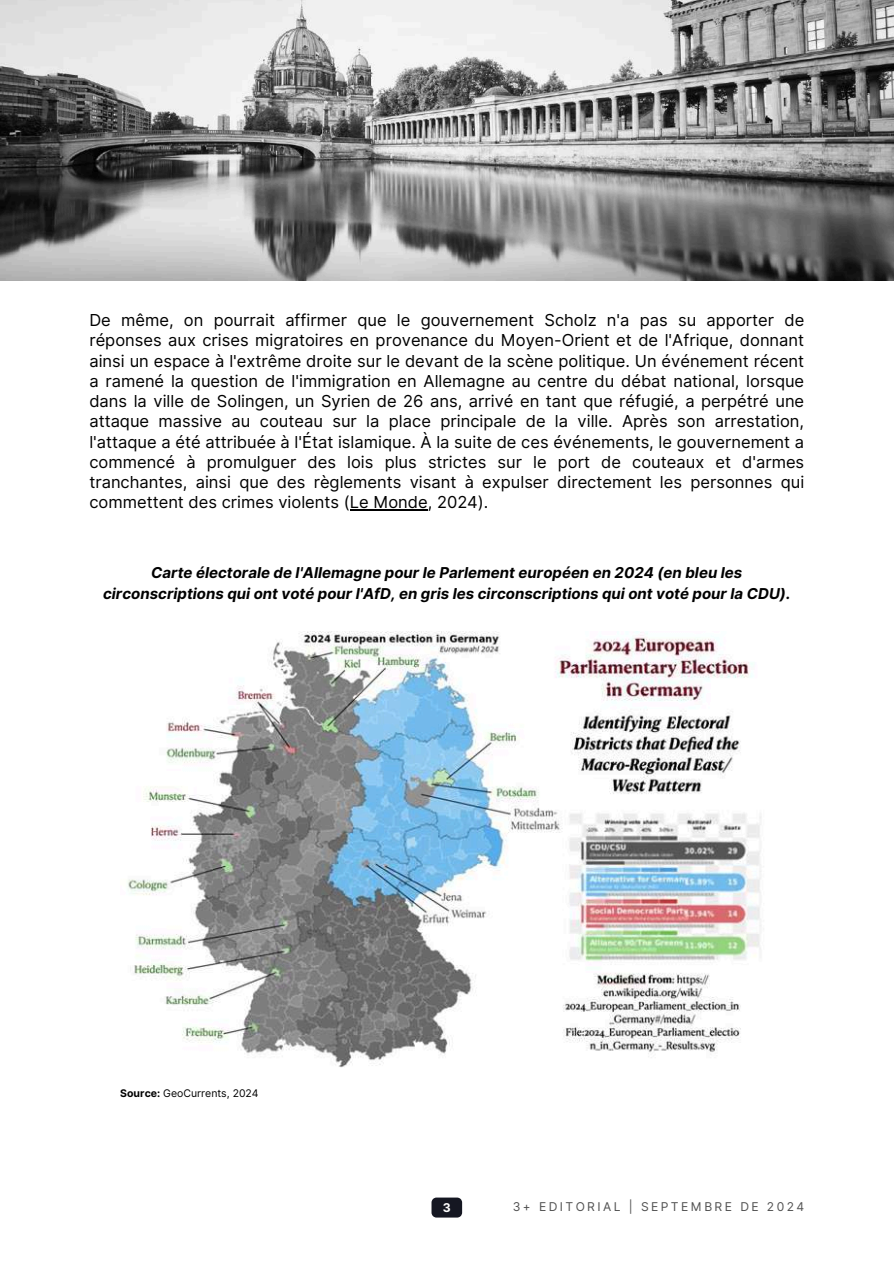
<style>
.page{position:relative;width:894px;height:1264px;background:#fff}
.page>*{position:absolute;margin:0;border:0;box-sizing:border-box;transform-origin:0 0}
.t1{font:16.5px/20.2px "Inter";color:#000;text-align:justify}
.t2{font:italic 700 15px/20.2px "Inter";color:#000;text-align:center}
.t3{font:12.15px "Inter";letter-spacing:.2em;color:#515151}
.t4{font:700 12.15px "Inter";color:#fff}
.t5{font:10.5px "Inter";color:#000}
.s1{font-weight:700}
</style>
<div class="page">
<img style="left:0;top:0;width:893px;height:280px">
<img style="left:127px;top:631px;width:634px;height:436px">
<svg style="left:431px;top:1197px;width:31px;height:20px"></svg>
<hr style="left:350px;top:509px;width:77px;height:1px;background:#000">
<p class="t1" style="left:89px;top:310px;width:716px">De même, on pourrait affirmer que le gouvernement Scholz n'a pas su apporter de réponses aux crises migratoires en provenance du Moyen-Orient et de l'Afrique, donnant ainsi un espace à l'extrême droite sur le devant de la scène politique. Un événement récent a ramené la question de l'immigration en Allemagne au centre du débat national, lorsque dans la ville de Solingen, un Syrien de 26 ans, arrivé en tant que réfugié, a perpétré une attaque massive au couteau sur la place principale de la ville. Après son arrestation, l'attaque a été attribuée à l'État islamique. À la suite de ces événements, le gouvernement a commencé à promulguer des lois plus strictes sur le port de couteaux et d'armes tranchantes, ainsi que des règlements visant à expulser directement les personnes qui commettent des crimes violents (Le Monde, 2024).</p>
<p class="t2" style="left:103px;top:563px;width:688px">Carte électorale de l'Allemagne pour le Parlement européen en 2024 (en bleu les circonscriptions qui ont voté pour l'AfD, en gris les circonscriptions qui ont voté pour la CDU).</p>
<p class="t5" style="left:120px;top:1086px;width:140px"><span class="s1">Source:</span> GeoCurrents, 2024</p>
<p class="t4" style="left:442px;top:1200px;width:9px">3</p>
<p class="t3" style="left:512px;top:1199px;width:293px">3+ EDITORIAL | SEPTEMBRE DE 2024</p>
</div>
